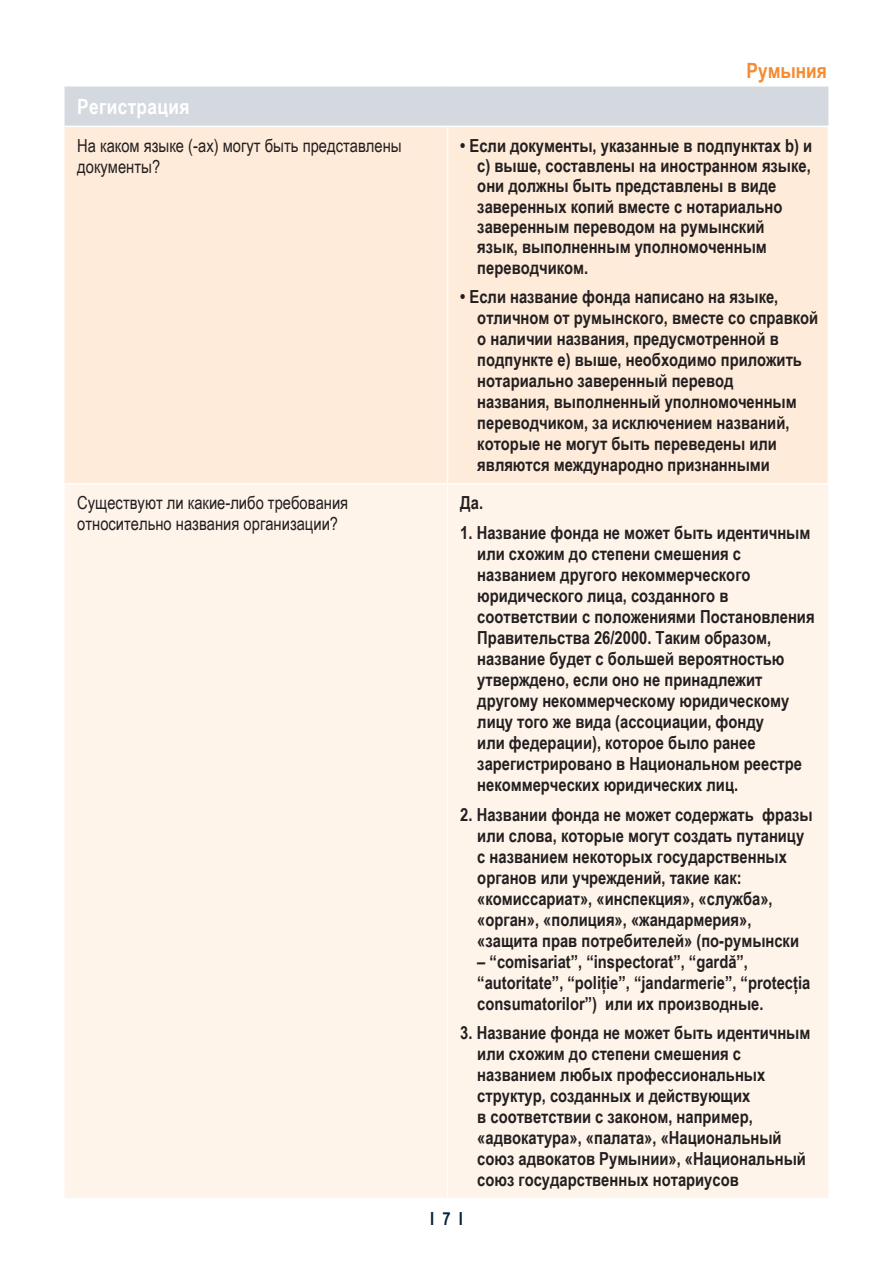
<style>
.page{position:relative;width:893px;height:1263px;background:#fff}
.page>*{position:absolute;margin:0;border:0;box-sizing:border-box;transform-origin:0 0}
.t1{font:700 21px "Arial Narrow Cx";letter-spacing:.02em;color:#fff}
.t2{font:700 21px "Arial Narrow Cx";color:#f58b32}
.P-table-tab-4_mm-bold{font:700 18px/21px "Arial Narrow Cx";color:#231f20}
.P-Table{font:18px/21px "Arial Narrow Cx";color:#231f20}
.t3{font:700 18px "Arial Narrow Cx";color:#051f3a}
</style>
<div class="page">
<div style="left:65px;top:87px;width:763px;height:39px;background:#d3d9df"></div>
<div style="left:65px;top:127px;width:763px;height:356px;background:#feebd9"></div>
<div style="left:65px;top:485px;width:763px;height:713px;background:#fef4ea"></div>
<hr style="left:447px;top:484px;width:1px;height:714px;background:#fff">
<hr style="left:447px;top:127px;width:1px;height:356px;background:#fff">
<p class="t2" style="left:747px;top:54px;width:82px">Румыния</p>
<p class="t1" style="left:77px;top:90px;width:114px">Регистрация</p>
<p class="P-Table" style="left:77px;top:134px;width:326px">На каком языке (-ах) могут быть представлены документы?</p>
<p class="P-table-tab-4_mm-bold" style="left:477px;top:135px;width:336px;line-height:20.2px;text-indent:-17px">• Если документы, указанные в подпунктах b) и c) выше, составлены на иностранном языке, они должны быть представлены в виде заверенных копий вместе с нотариально заверенным переводом на румынский<br>язык, выполненным уполномоченным переводчиком.</p>
<p class="P-table-tab-4_mm-bold" style="left:477px;top:285px;width:342px;text-indent:-17px">• Если название фонда написано на языке, отличном от румынского, вместе со справкой о наличии названия, предусмотренной в подпункте e) выше, необходимо приложить нотариально заверенный перевод<br>названия, выполненный уполномоченным переводчиком, за исключением названий, которые не могут быть переведены или являются международно признанными</p>
<p class="P-Table" style="left:77px;top:492px;width:272px">Существуют ли какие-либо требования относительно названия организации?</p>
<p class="P-table-tab-4_mm-bold" style="left:460px;top:492px;width:24px">Да.</p>
<p class="P-table-tab-4_mm-bold" style="left:477px;top:521px;width:339px;text-indent:-17px">1. Название фонда не может быть идентичным или схожим до степени смешения с названием другого некоммерческого юридического лица, созданного в соответствии с положениями Постановления Правительства 26/2000. Таким образом, название будет с большей вероятностью утверждено, если оно не принадлежит другому некоммерческому юридическому лицу того же вида (ассоциации, фонду<br>или федерации), которое было ранее зарегистрировано в Национальном реестре некоммерческих юридических лиц.</p>
<p class="P-table-tab-4_mm-bold" style="left:477px;top:803px;width:337px;text-indent:-17px">2. Названии фонда не может содержать фразы или слова, которые могут создать путаницу с названием некоторых государственных органов или учреждений, такие как: «комиссариат», «инспекция», «служба», «орган», «полиция», «жандармерия», «защита прав потребителей» (по-румынски</p>
<p class="P-table-tab-4_mm-bold" style="left:477px;top:950px;width:335px">– “comisariat”, “inspectorat”, “gardă”, “autoritate”, “poliţie”, “jandarmerie”, “protecţia consumatorilor”) или их производные.</p>
<p class="P-table-tab-4_mm-bold" style="left:477px;top:1021px;width:335px;text-indent:-17px">3. Название фонда не может быть идентичным или схожим до степени смешения с названием любых профессиональных структур, созданных и действующих<br>в соответствии с законом, например, «адвокатура», «палата», «Национальный союз адвокатов Румынии», «Национальный союз государственных нотариусов</p>
<p class="t3" style="left:430px;top:1205px;width:34px">l 7 l</p>
</div>
